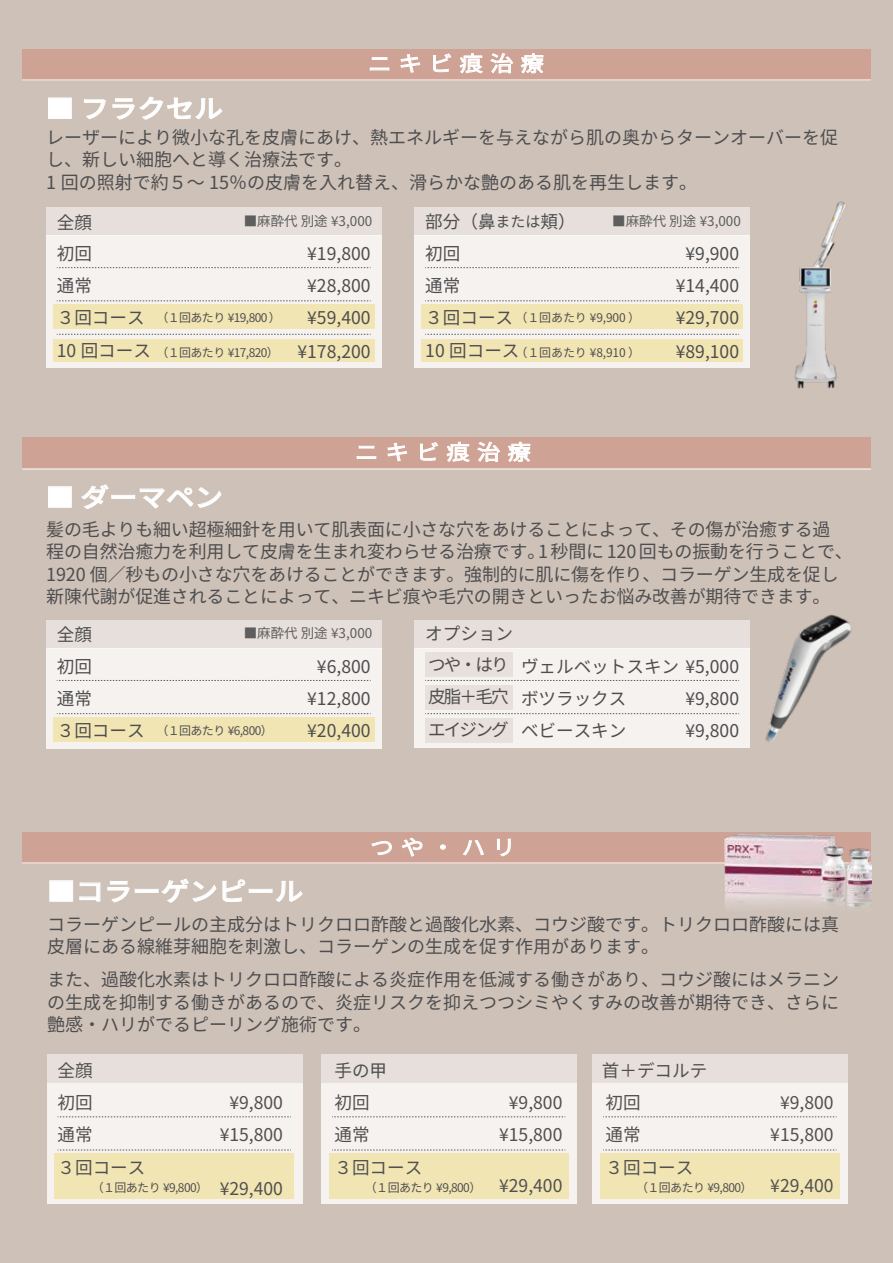
<style>
.page{position:relative;width:893px;height:1263px;background:#cec1b8}
.page>*{position:absolute;margin:0;border:0;box-sizing:border-box;transform-origin:0 0}
.t1{font:500 25.5px "Noto Sans JP";color:#fff;scale:1.12 1}
.t2{font:21px "Noto Sans JP";letter-spacing:.3em;color:#fff;scale:1.12 1}
.t3{font:18px/22.5px "Noto Sans JP";color:#4e4e4f}
.t4{font:17.55px/32.2px "Noto Sans JP";color:#4e4e4f}
.t5{font:17.55px/32.2px "Noto Sans JP";color:#505050}
.t6{font:13.5px "Noto Sans JP";color:#5e5e5e}
.t7{font:12px "Noto Sans JP";letter-spacing:-.05em;color:#505050}
.t8{font:12px "Noto Sans JP";letter-spacing:-.01em;color:#505050}
.s1{font-size:15px}
.s2{font-size:17.55px;color:#4e4e4f}
</style>
<div class="page">
<div style="left:47px;top:1083px;width:255px;height:120px;background:#f5f2f0"></div>
<div style="left:54px;top:1153px;width:240px;height:46px;background:#f2e5b4"></div>
<div style="left:47px;top:1054px;width:255px;height:29px;background:#e6dfdb"></div>
<svg style="left:58px;top:1116px;width:233px;height:1px"></svg>
<svg style="left:58px;top:1149px;width:233px;height:1px"></svg>
<div style="left:321px;top:1083px;width:256px;height:120px;background:#f5f2f0"></div>
<div style="left:329px;top:1153px;width:240px;height:46px;background:#f2e5b4"></div>
<div style="left:321px;top:1054px;width:256px;height:29px;background:#e6dfdb"></div>
<svg style="left:332px;top:1116px;width:234px;height:1px"></svg>
<svg style="left:332px;top:1149px;width:234px;height:1px"></svg>
<div style="left:49px;top:880px;width:24px;height:21px;border:1px solid #fff"></div>
<svg style="left:79px;top:882px;width:22px;height:20px"></svg>
<svg style="left:107px;top:878px;width:196px;height:25px"></svg>
<div style="left:593px;top:1083px;width:255px;height:120px;background:#f5f2f0"></div>
<div style="left:600px;top:1153px;width:240px;height:46px;background:#f2e5b4"></div>
<div style="left:593px;top:1054px;width:255px;height:29px;background:#e6dfdb"></div>
<svg style="left:603px;top:1116px;width:234px;height:1px"></svg>
<svg style="left:603px;top:1149px;width:234px;height:1px"></svg>
<div style="left:22px;top:832px;width:849px;height:32px;background:#cea294"></div>
<svg style="left:371px;top:841px;width:21px;height:14px"></svg>
<svg style="left:401px;top:837px;width:22px;height:20px"></svg>
<svg style="left:440px;top:844px;width:6px;height:6px"></svg>
<svg style="left:463px;top:840px;width:21px;height:16px"></svg>
<svg style="left:497px;top:838px;width:14px;height:19px"></svg>
<hr style="left:22px;top:863px;width:849px;height:1px;background:#fff">
<div style="left:46px;top:648px;width:335px;height:100px;background:#f5f2f0"></div>
<div style="left:53px;top:718px;width:321px;height:24px;background:#f2e5b4"></div>
<div style="left:46px;top:620px;width:335px;height:28px;background:#e6dfdb"></div>
<div style="left:414px;top:648px;width:336px;height:99px;background:#f5f2f0"></div>
<div style="left:414px;top:620px;width:336px;height:28px;background:#e6dfdb"></div>
<div style="left:425px;top:652px;width:88px;height:25px;background:#e7e0dc"></div>
<div style="left:425px;top:685px;width:88px;height:25px;background:#e7e0dc"></div>
<div style="left:425px;top:718px;width:88px;height:25px;background:#e7e0dc"></div>
<svg style="left:57px;top:680px;width:314px;height:1px"></svg>
<svg style="left:57px;top:713px;width:314px;height:1px"></svg>
<svg style="left:425px;top:680px;width:297px;height:1px"></svg>
<svg style="left:425px;top:713px;width:297px;height:1px"></svg>
<div style="left:48px;top:486px;width:24px;height:21px;border:1px solid #fff"></div>
<svg style="left:81px;top:484px;width:141px;height:25px"></svg>
<img style="left:723px;top:614px;width:129px;height:134px">
<div style="left:22px;top:437px;width:849px;height:32px;background:#cea294"></div>
<svg style="left:356px;top:445px;width:21px;height:14px"></svg>
<svg style="left:387px;top:442px;width:20px;height:20px"></svg>
<svg style="left:420px;top:442px;width:19px;height:19px"></svg>
<svg style="left:446px;top:441px;width:24px;height:21px"></svg>
<svg style="left:477px;top:441px;width:23px;height:21px"></svg>
<svg style="left:507px;top:441px;width:24px;height:21px"></svg>
<hr style="left:22px;top:468px;width:849px;height:1px;background:#fff">
<div style="left:46px;top:235px;width:335px;height:132px;background:#f5f2f0"></div>
<div style="left:414px;top:235px;width:336px;height:132px;background:#f5f2f0"></div>
<div style="left:53px;top:339px;width:321px;height:23px;background:#f2e5b4"></div>
<div style="left:421px;top:339px;width:322px;height:23px;background:#f2e5b4"></div>
<div style="left:53px;top:304px;width:321px;height:25px;background:#f2e5b4"></div>
<div style="left:421px;top:304px;width:322px;height:25px;background:#f2e5b4"></div>
<div style="left:414px;top:207px;width:336px;height:28px;background:#e6dfdb"></div>
<div style="left:46px;top:207px;width:335px;height:28px;background:#e6dfdb"></div>
<svg style="left:57px;top:267px;width:314px;height:1px"></svg>
<svg style="left:57px;top:300px;width:314px;height:1px"></svg>
<svg style="left:425px;top:267px;width:314px;height:1px"></svg>
<svg style="left:425px;top:300px;width:314px;height:1px"></svg>
<svg style="left:57px;top:334px;width:314px;height:1px"></svg>
<svg style="left:425px;top:334px;width:314px;height:1px"></svg>
<img style="left:794px;top:201px;width:52px;height:188px">
<div style="left:48px;top:98px;width:24px;height:21px;border:1px solid #fff"></div>
<svg style="left:84px;top:99px;width:22px;height:20px"></svg>
<svg style="left:112px;top:96px;width:110px;height:24px"></svg>
<div style="left:22px;top:49px;width:849px;height:32px;background:#cea294"></div>
<svg style="left:369px;top:57px;width:21px;height:14px"></svg>
<svg style="left:400px;top:54px;width:21px;height:19px"></svg>
<svg style="left:433px;top:53px;width:19px;height:20px"></svg>
<svg style="left:459px;top:53px;width:24px;height:21px"></svg>
<svg style="left:490px;top:53px;width:23px;height:21px"></svg>
<svg style="left:520px;top:53px;width:24px;height:21px"></svg>
<hr style="left:22px;top:79px;width:849px;height:2px;background:#fff">
<img style="left:724px;top:834px;width:147px;height:73px">
<h1 class="t1" style="left:46px;top:94px;width:160px">■ フラクセル</h1>
<p class="t2" style="left:368px;top:52px;width:159px">ニキビ痕治療</p>
<p class="t3" style="left:46px;top:126px;width:794px">レーザーにより微小な孔を皮膚にあけ、熱エネルギーを与えながら肌の奥からターンオーバーを促し、新しい細胞へと導く治療法です。<br>1 回の照射で約５～ 15％の皮膚を入れ替え、滑らかな艶のある肌を再生します。</p>
<p class="t4" style="left:57px;top:207px;width:37px">全顔</p>
<p class="t4" style="left:425px;top:205px;width:152px">部分（鼻<span class="s1">または</span>頬）</p>
<p class="t4" style="left:57px;top:238px;width:96px">初回<br>通常<br>３回コース<br>10 回コース</p>
<p class="t4" style="left:307px;top:238px;width:65px;text-align:justify">¥19,800 ¥28,800 ¥59,400</p>
<p class="t4" style="left:425px;top:238px;width:96px">初回<br>通常<br>３回コース<br>10 回コース</p>
<p class="t4" style="left:676px;top:238px;width:65px;text-align:center">¥9,900 ¥14,400 ¥29,700</p>
<p class="t6" style="left:244px;top:214px;width:130px">■麻酔代 別途 ¥3,000</p>
<p class="t6" style="left:612px;top:214px;width:130px">■麻酔代 別途 ¥3,000</p>
<p class="t7" style="left:156px;top:311px;width:126px">（１回あたり ¥19,800 ）</p>
<p class="t8" style="left:515px;top:311px;width:126px">（１回あたり ¥9,900 ）</p>
<p class="t7" style="left:156px;top:346px;width:216px">（１回あたり ¥17,820） <span class="s2">¥178,200</span></p>
<p class="t8" style="left:515px;top:346px;width:126px">（１回あたり ¥8,910 ）</p>
<p class="t4" style="left:676px;top:336px;width:65px">¥89,100</p>
<h1 class="t1" style="left:46px;top:483px;width:160px">■ ダーマペン</h1>
<p class="t2" style="left:355px;top:440px;width:159px">ニキビ痕治療</p>
<p class="t3" style="left:46px;top:518px;width:808px">髪の毛よりも細い超極細針を用いて肌表面に小さな穴をあけることによって、その傷が治癒する過程の自然治癒力を利用して皮膚を生まれ変わらせる治療です。1 秒間に 120 回もの振動を行うことで、1920 個／秒もの小さな穴をあけることができます。強制的に肌に傷を作り、コラーゲン生成を促し新陳代謝が促進されることによって、ニキビ痕や毛穴の開きといったお悩み改善が期待できます。</p>
<p class="t4" style="left:57px;top:618px;width:37px">全顔</p>
<p class="t4" style="left:425px;top:618px;width:89px">オプション</p>
<p class="t4" style="left:57px;top:650px;width:89px">初回<br>通常<br>３回コース</p>
<p class="t4" style="left:307px;top:650px;width:65px;text-align:center">¥6,800 ¥12,800 ¥20,400</p>
<p class="t4" style="left:521px;top:650px;width:220px">ヴェルベットスキン ¥5,000ボツラックス<br>ベビースキン</p>
<p class="t6" style="left:244px;top:625px;width:130px">■麻酔代 別途 ¥3,000</p>
<p class="t4" style="left:428px;top:649px;width:82px;text-align:justify">つや・はり皮脂＋毛穴エイジング</p>
<p class="t4" style="left:685px;top:683px;width:55px">¥9,800 ¥9,800</p>
<p class="t7" style="left:156px;top:724px;width:118px">（１回あたり ¥6,800）</p>
<h1 class="t1" style="left:47px;top:877px;width:230px">■コラーゲンピール</h1>
<p class="t2" style="left:370px;top:835px;width:131px">つや・ハリ</p>
<p class="t3" style="left:47px;top:913px;width:794px">コラーゲンピールの主成分はトリクロロ酢酸と過酸化水素、コウジ酸です。トリクロロ酢酸には真皮層にある線維芽細胞を刺激し、コラーゲンの生成を促す作用があります。</p>
<p class="t3" style="left:47px;top:969px;width:794px;text-align:justify">また、過酸化水素はトリクロロ酢酸による炎症作用を低減する働きがあり、コウジ酸にはメラニンの生成を抑制する働きがあるので、炎症リスクを抑えつつシミやくすみの改善が期待でき、さらに艶感・ハリがでるピーリング施術です。</p>
<p class="t5" style="left:58px;top:1054px;width:89px">全顔<br>初回<br>通常<br>３回コース</p>
<p class="t7" style="left:92px;top:1181px;width:118px">（１回あたり ¥9,800）</p>
<p class="t5" style="left:334px;top:1054px;width:89px">手の甲<br>初回<br>通常<br>３回コース</p>
<p class="t5" style="left:220px;top:1087px;width:65px;text-align:center">¥9,800 ¥15,800</p>
<p class="t5" style="left:220px;top:1172px;width:65px">¥29,400</p>
<p class="t7" style="left:365px;top:1181px;width:118px">（１回あたり ¥9,800）</p>
<p class="t5" style="left:602px;top:1054px;width:107px">首＋デコルテ</p>
<p class="t5" style="left:606px;top:1087px;width:89px">初回<br>通常<br>３回コース</p>
<p class="t5" style="left:770px;top:1087px;width:65px;text-align:center">¥9,800 ¥15,800</p>
<p class="t5" style="left:770px;top:1170px;width:65px">¥29,400</p>
<p class="t5" style="left:499px;top:1087px;width:65px;text-align:center">¥9,800 ¥15,800</p>
<p class="t5" style="left:499px;top:1170px;width:65px">¥29,400</p>
<p class="t7" style="left:636px;top:1181px;width:118px">（１回あたり ¥9,800）</p>
</div>
